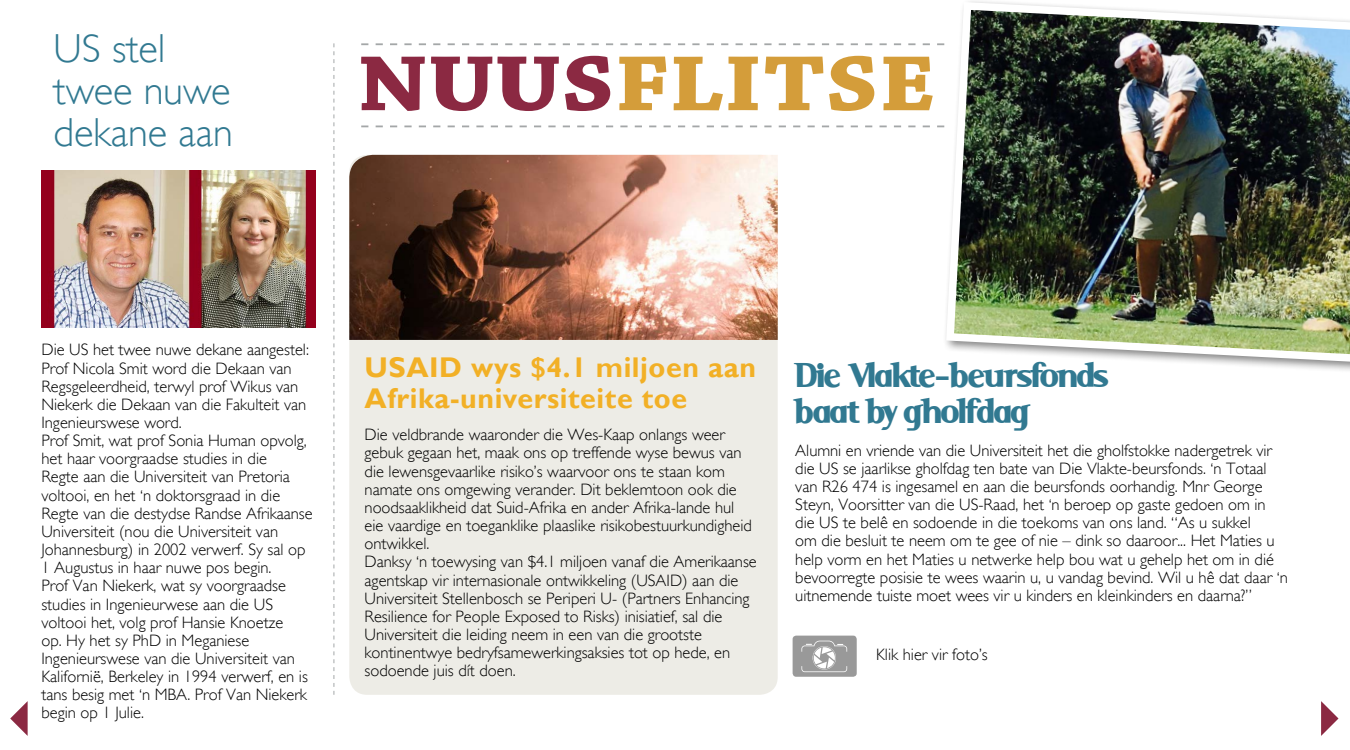
<style>
.page{position:relative;width:1350px;height:750px;background:#fff}
.page>*{position:absolute;margin:0;border:0;box-sizing:border-box;transform-origin:0 0}
.t1{font:700 82.5px "Chaparral Pro";color:#d49d3a;scale:1.19 1}
.t2{font:300 40.5px/42px "Gill Sans";color:#317991}
.t3{font:900 37.5px/36px "Serif";color:#317991}
.t4{font:700 28.5px/31.3px "Gill Sans";letter-spacing:.02em;color:#f2b026}
.t5{font:300 16.5px/18.1px "Gill Sans";color:#000}
.s1{color:#8b2942}
</style>
<div class="page">
<div style="left:349px;top:155px;width:429px;height:540px;background:#edece6;border-radius:18px"></div>
<img style="left:41px;top:170px;width:274px;height:157px">
<svg style="left:333px;top:43px;width:1px;height:652px"></svg>
<img style="left:349px;top:155px;width:429px;height:185px">
<div style="left:943px;top:0;width:407px;height:374px;background:#000;opacity:.49"></div>
<img style="left:942px;top:0;width:408px;height:366px">
<div style="left:793px;top:636px;width:64px;height:41px;background:#999;border-radius:4px"></div>
<svg style="left:801px;top:641px;width:46px;height:31px"></svg>
<svg style="left:1321px;top:701px;width:18px;height:35px"></svg>
<svg style="left:10px;top:701px;width:18px;height:35px"></svg>
<svg style="left:361px;top:43px;width:583px;height:2px"></svg>
<svg style="left:361px;top:126px;width:583px;height:1px"></svg>
<h2 class="t2" style="left:54px;top:27px;width:181px">US stel twee nuwe dekane aan</h2>
<h1 class="t1" style="left:358px;top:36px;width:487px"><span class="s1">NuuS</span>FLITSE</h1>
<p class="t5" style="left:41px;top:341px;width:273px">Die US het twee nuwe dekane aangestel:<br>Prof Nicola Smit word die Dekaan van Regsgeleerdheid, terwyl prof Wikus van Niekerk die Dekaan van die Fakulteit van Ingenieurswese word.<br>Prof Smit, wat prof Sonia Human opvolg, het haar voorgraadse studies in die<br>Regte aan die Universiteit van Pretoria voltooi, en het ‘n doktorsgraad in die Regte van die destydse Randse Afrikaanse Universiteit (nou die Universiteit van Johannesburg) in 2002 verwerf. Sy sal op 1 Augustus in haar nuwe pos begin.<br>Prof Van Niekerk, wat sy voorgraadse studies in Ingenieurwese aan die US voltooi het, volg prof Hansie Knoetze<br>op. Hy het sy PhD in Meganiese Ingenieurswese van die Universiteit van Kalifornië, Berkeley in 1994 verwerf, en is tans besig met ‘n MBA. Prof Van Niekerk begin op 1 Julie.</p>
<h3 class="t4" style="left:365px;top:352px;width:393px">USAID wys $4.1 miljoen aan<br>Afrika-universiteite toe</h3>
<p class="t5" style="left:365px;top:426px;width:394px">Die veldbrande waaronder die Wes-Kaap onlangs weer gebuk gegaan het, maak ons op treffende wyse bewus van die lewensgevaarlike risiko’s waarvoor ons te staan kom namate ons omgewing verander. Dit beklemtoon ook die noodsaaklikheid dat Suid-Afrika en ander Afrika-lande hul eie vaardige en toeganklike plaaslike risikobestuurkundigheid ontwikkel.<br>Danksy ‘n toewysing van $4.1 miljoen vanaf die Amerikaanse agentskap vir internasionale ontwikkeling (USAID) aan die Universiteit Stellenbosch se Periperi U- (Partners Enhancing Resilience for People Exposed to Risks) inisiatief, sal die Universiteit die leiding neem in een van die grootste kontinentwye bedryfsamewerkingsaksies tot op hede, en sodoende juis dít doen.</p>
<h3 class="t3" style="left:795px;top:357px;width:313px">Die Vlakte-beursfonds baat by gholfdag</h3>
<p class="t5" style="left:795px;top:441px;width:494px">Alumni en vriende van die Universiteit het die gholfstokke nadergetrek vir die US se jaarlikse gholfdag ten bate van Die Vlakte-beursfonds. ‘n Totaal van R26 474 is ingesamel en aan die beursfonds oorhandig. Mnr George Steyn, Voorsitter van die US-Raad, het ‘n beroep op gaste gedoen om in die US te belê en sodoende in die toekoms van ons land. “As u sukkel<br>om die besluit te neem om te gee of nie – dink so daaroor... Het Maties u help vorm en het Maties u netwerke help bou wat u gehelp het om in dié bevoorregte posisie te wees waarin u, u vandag bevind. Wil u hê dat daar ‘n uitnemende tuiste moet wees vir u kinders en kleinkinders en daarna?”</p>
<p class="t5" style="left:876px;top:645px;width:113px">Klik hier vir foto’s</p>
</div>
